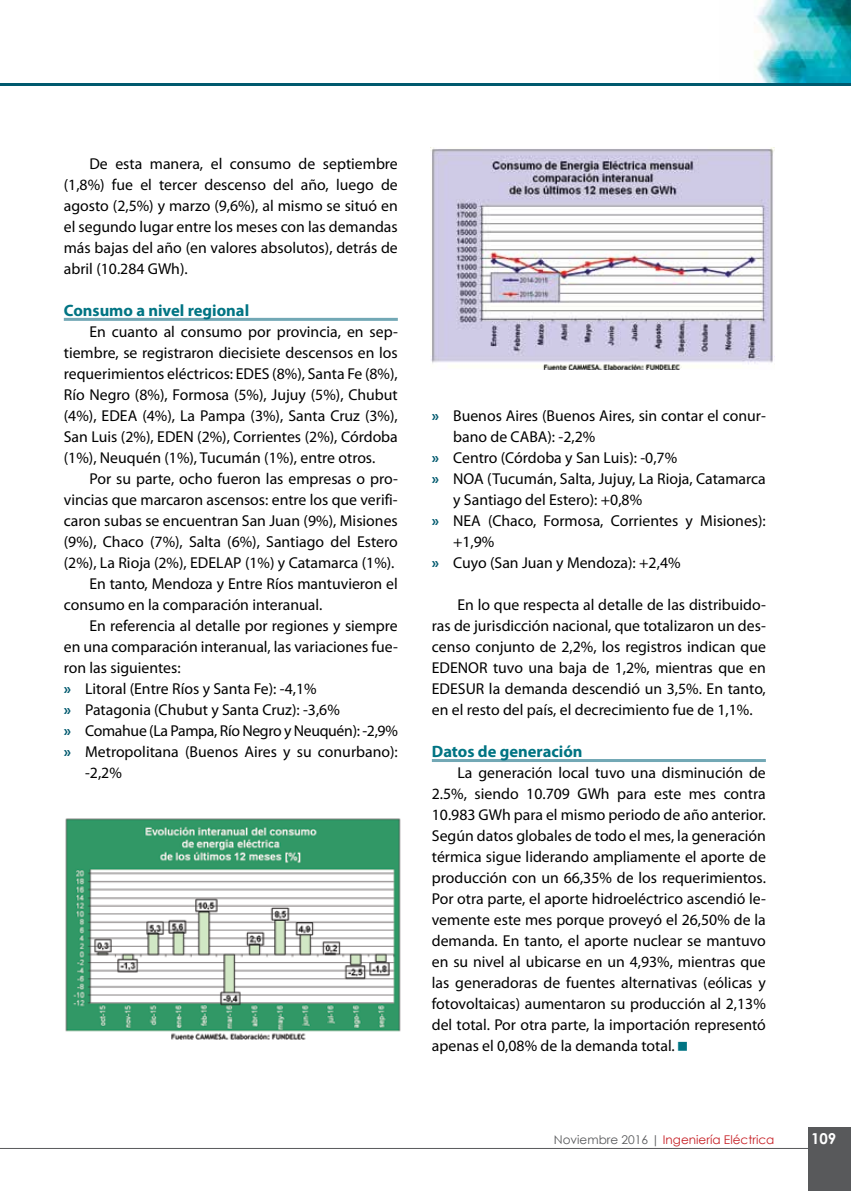
<style>
.page{position:relative;width:851px;height:1191px;background:#fff}
.page>*{position:absolute;margin:0;border:0;box-sizing:border-box;transform-origin:0 0}
.t1{font:700 16.5px "Myriad Pro";color:#007483}
.t2{font:15.75px/21px "Myriad Pro";color:#000;text-align:justify}
.t3{font:15.75px "Myriad Pro";letter-spacing:-.02em;color:#000}
.t4{font:700 15px "Century Gothic";color:#fff}
.t5{font:12px "Century Gothic";color:#c61d23}
.s1{font-weight:700;color:#00596e}
.s2{color:#58595b}
</style>
<div class="page">
<hr style="left:0;top:1148px;width:850px;height:1px;background:#58595b">
<div style="left:808px;top:1127px;width:42px;height:64px;background:#58595b"></div>
<img style="left:754px;top:0;width:96px;height:83px">
<hr style="left:0;top:83px;width:850px;height:2px;background:#00596e">
<hr style="left:64px;top:318px;width:334px;height:3px;background:#72a8b5">
<hr style="left:432px;top:759px;width:333px;height:3px;background:#72a8b5">
<img style="left:65px;top:818px;width:336px;height:222px">
<img style="left:431px;top:148px;width:343px;height:221px">
<p class="t2" style="left:64px;top:153px;width:335px;text-indent:26px">De esta manera, el consumo de septiembre (1,8%) fue el tercer descenso del año, luego de agosto (2,5%) y marzo (9,6%), al mismo se situó en el segundo lugar entre los meses con las demandas más bajas del año (en valores absolutos), detrás de abril (10.284 GWh).</p>
<p class="t1" style="left:64px;top:300px;width:187px">Consumo a nivel regional</p>
<p class="t2" style="left:64px;top:321px;width:335px;text-indent:25px">En cuanto al consumo por provincia, en sep&shy;tiembre, se registraron diecisiete descensos en los requerimientos eléctricos: EDES (8%), Santa Fe (8%), Río Negro (8%), Formosa (5%), Jujuy (5%), Chubut (4%), EDEA (4%), La Pampa (3%), Santa Cruz (3%), San Luis (2%), EDEN (2%), Corrientes (2%), Córdoba (1%), Neuquén (1%), Tucumán (1%), entre otros.</p>
<p class="t2" style="left:89px;top:468px;width:310px">Por su parte, ocho fueron las empresas o pro-</p>
<p class="t2" style="left:64px;top:489px;width:335px">vincias que marcaron ascensos: entre los que verifi-</p>
<p class="t2" style="left:64px;top:510px;width:335px">caron subas se encuentran San Juan (9%), Misiones</p>
<p class="t2" style="left:64px;top:531px;width:335px">(9%), Chaco (7%), Salta (6%), Santiago del Estero</p>
<p class="t2" style="left:64px;top:552px;width:332px">(2%), La Rioja (2%), EDELAP (1%) y Catamarca (1%).</p>
<p class="t2" style="left:89px;top:573px;width:310px">En tanto, Mendoza y Entre Ríos mantuvieron el</p>
<p class="t2" style="left:64px;top:594px;width:260px">consumo en la comparación interanual.</p>
<p class="t2" style="left:89px;top:615px;width:310px">En referencia al detalle por regiones y siempre</p>
<p class="t2" style="left:64px;top:636px;width:335px">en una comparación interanual, las variaciones fue-</p>
<p class="t2" style="left:64px;top:657px;width:118px">ron las siguientes:</p>
<p class="t2" style="left:64px;top:678px;width:254px"><span class="s1">»</span> Litoral (Entre Ríos y Santa Fe): -4,1%</p>
<p class="t2" style="left:64px;top:699px;width:277px"><span class="s1">»</span> Patagonia (Chubut y Santa Cruz): -3,6%</p>
<p class="t3" style="left:64px;top:721px;width:335px"><span class="s1">»</span> Comahue (La Pampa, Río Negro y Neuquén): -2,9%</p>
<p class="t2" style="left:64px;top:741px;width:335px"><span class="s1">»</span> Metropolitana (Buenos Aires y su conurbano):</p>
<p class="t2" style="left:85px;top:762px;width:38px">-2,2%</p>
<p class="t2" style="left:432px;top:405px;width:335px"><span class="s1">»</span> Buenos Aires (Buenos Aires, sin contar el conur-</p>
<p class="t2" style="left:453px;top:426px;width:144px">bano de CABA): -2,2%</p>
<p class="t2" style="left:432px;top:447px;width:247px"><span class="s1">»</span> Centro (Córdoba y San Luis): -0,7%</p>
<p class="t2" style="left:432px;top:468px;width:335px"><span class="s1">»</span> NOA (Tucumán, Salta, Jujuy, La Rioja, Catamarca</p>
<p class="t2" style="left:453px;top:489px;width:190px">y Santiago del Estero): +0,8%</p>
<p class="t2" style="left:432px;top:510px;width:335px"><span class="s1">»</span> NEA (Chaco, Formosa, Corrientes y Misiones):</p>
<p class="t2" style="left:453px;top:531px;width:43px">+1,9%</p>
<p class="t2" style="left:432px;top:552px;width:250px"><span class="s1">»</span> Cuyo (San Juan y Mendoza): +2,4%</p>
<p class="t2" style="left:432px;top:594px;width:335px;text-indent:25px">En lo que respecta al detalle de las distribuido&shy;ras de jurisdicción nacional, que totalizaron un des&shy;censo conjunto de 2,2%, los registros indican que EDENOR tuvo una baja de 1,2%, mientras que en EDESUR la demanda descendió un 3,5%. En tanto, en el resto del país, el decrecimiento fue de 1,1%.</p>
<p class="t1" style="left:432px;top:741px;width:152px">Datos de generación</p>
<p class="t2" style="left:432px;top:762px;width:335px;text-indent:26px">La generación local tuvo una disminución de 2.5%, siendo 10.709 GWh para este mes contra 10.983 GWh para el mismo periodo de año anterior.<br>Según datos globales de todo el mes, la generación térmica sigue liderando ampliamente el aporte de producción con un 66,35% de los requerimientos.<br>Por otra parte, el aporte hidroeléctrico ascendió le&shy;vemente este mes porque proveyó el 26,50% de la demanda. En tanto, el aporte nuclear se mantuvo en su nivel al ubicarse en un 4,93%, mientras que las generadoras de fuentes alternativas (eólicas y fotovoltaicas) aumentaron su producción al 2,13% del total. Por otra parte, la importación representó apenas el 0,08% de la demanda total.</p>
<p class="t5" style="left:553px;top:1131px;width:222px"><span class="s2">Noviembre 2016 |</span> Ingeniería Eléctrica</p>
<p class="t4" style="left:811px;top:1127px;width:27px">109</p>
</div>
